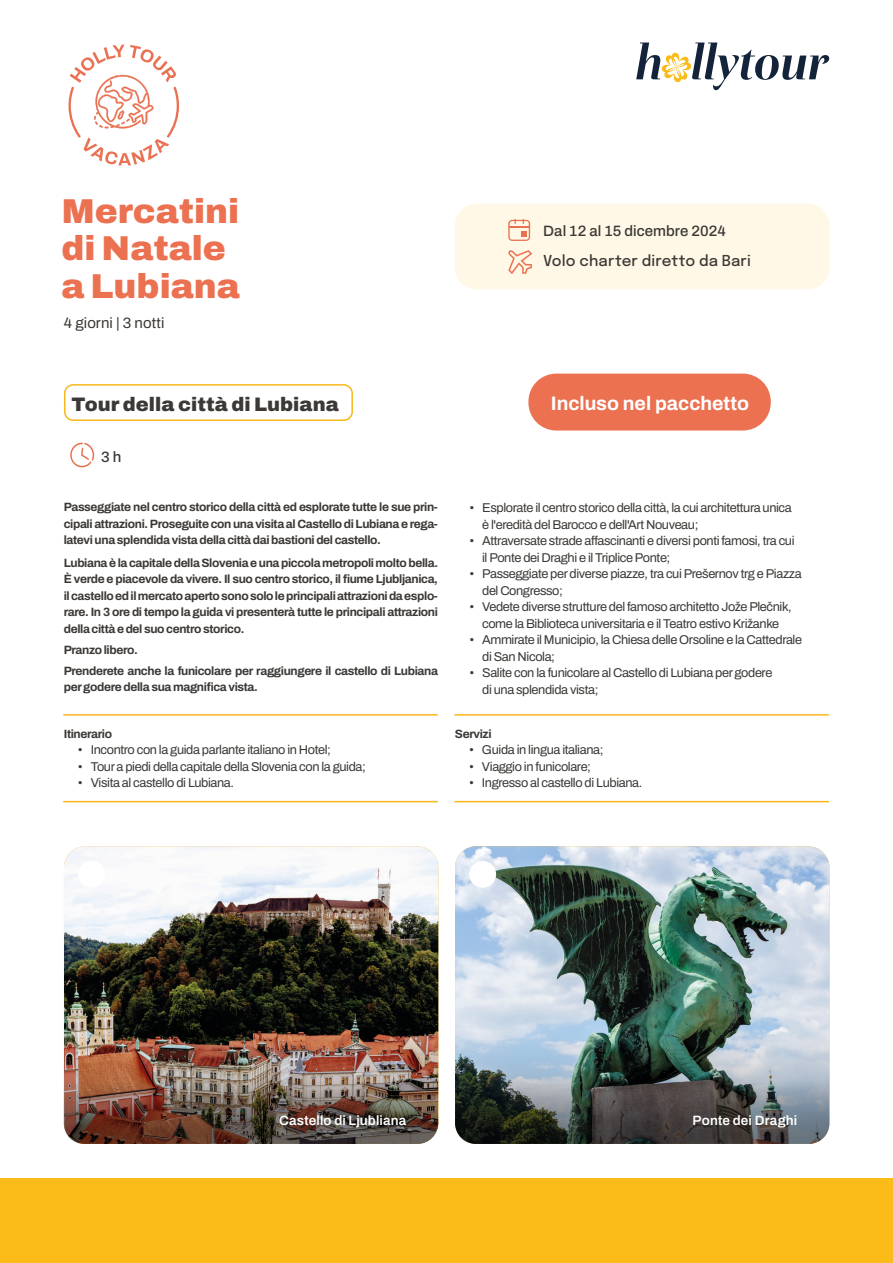
<style>
.page{position:relative;width:893px;height:1263px;background:#fff}
.page>*{position:absolute;margin:0;border:0;box-sizing:border-box;transform-origin:0 0}
.t1{font:900 34.5px "Archivo";color:#eb7151}
.t2{font:900 19.5px "Archivo";color:#3b3835}
.t3{font:700 19.5px "Archivo";color:#fff}
.t4{font:500 15px "Epilogue";letter-spacing:.015em;color:#3b3835}
.t5{font:500 15px "Archivo";letter-spacing:.005em;color:#3b3835}
.t6{font:15px "Archivo";letter-spacing:.005em;color:#3b3835}
.t7{font:600 13.5px "Archivo";letter-spacing:.01em;color:#fff}
.t8{font:12.75px/16.5px "Archivo";letter-spacing:-.03em;color:#3b3835}
.t9{font:700 12px/16.5px "Archivo";letter-spacing:-.03em;color:#3b3835;text-align:justify}
</style>
<div class="page">
<div style="left:0;top:1178px;width:893px;height:85px;background:#fbbb18"></div>
<svg style="left:636px;top:43px;width:193px;height:47px"></svg>
<div style="left:455px;top:204px;width:374px;height:85px;background:#fff8e6;border-radius:21px"></div>
<svg style="left:508px;top:250px;width:24px;height:24px"></svg>
<svg style="left:508px;top:219px;width:22px;height:22px"></svg>
<div style="left:64px;top:384px;width:289px;height:37px;border:2px solid #f7b81b;border-radius:9px"></div>
<img style="left:64px;top:846px;width:374px;height:298px">
<img style="left:455px;top:846px;width:374px;height:298px">
<img style="left:64px;top:958px;width:374px;height:186px;border-radius:20px">
<img style="left:455px;top:958px;width:374px;height:186px;border-radius:20px">
<div style="left:78px;top:861px;width:27px;height:27px;background:#fff;border-radius:50%"></div>
<div style="left:469px;top:861px;width:27px;height:27px;background:#fff;border-radius:50%"></div>
<svg style="left:69px;top:44px;width:110px;height:121px"></svg>
<svg style="left:70px;top:443px;width:24px;height:24px"></svg>
<div style="left:528px;top:374px;width:243px;height:56px;background:#eb7151;border-radius:28px"></div>
<hr style="left:64px;top:714px;width:373px;height:2px;background:#f7b81b">
<hr style="left:64px;top:801px;width:373px;height:1px;background:#f7b81b">
<hr style="left:455px;top:714px;width:373px;height:2px;background:#f7b81b">
<hr style="left:455px;top:801px;width:373px;height:1px;background:#f7b81b">
<p class="t1" style="left:61px;top:185px;width:179px">Mercatini</p>
<p class="t1" style="left:61px;top:222px;width:166px">di Natale</p>
<p class="t1" style="left:61px;top:260px;width:180px">a Lubiana</p>
<p class="t6" style="left:64px;top:312px;width:102px">4 giorni | 3 notti</p>
<p class="t5" style="left:543px;top:219px;width:184px">Dal 12 al 15 dicembre 2024</p>
<p class="t4" style="left:543px;top:250px;width:209px">Volo charter diretto da Bari</p>
<p class="t2" style="left:71px;top:389px;width:269px">Tour della città di Lubiana</p>
<p class="t5" style="left:101px;top:446px;width:22px">3 h</p>
<p class="t9" style="left:64px;top:499px;width:376px">Passeggiate nel centro storico della città ed esplorate tutte le sue prin&shy;cipali attrazioni. Proseguite con una visita al Castello di Lubiana e rega&shy;latevi una splendida vista della città dai bastioni del castello.</p>
<p class="t9" style="left:64px;top:555px;width:376px">Lubiana è la capitale della Slovenia e una piccola metropoli molto bella.<br>È verde e piacevole da vivere. Il suo centro storico, il fiume Ljubljanica, il castello ed il mercato aperto sono solo le principali attrazioni da esplo&shy;rare. In 3 ore di tempo la guida vi presenterà tutte le principali attrazioni della città e del suo centro storico.</p>
<p class="t9" style="left:64px;top:642px;width:76px">Pranzo libero.</p>
<p class="t9" style="left:64px;top:663px;width:376px">Prenderete anche la funicolare per raggiungere il castello di Lubiana per godere della sua magnifica vista.</p>
<p class="t9" style="left:64px;top:725px;width:50px">Itinerario</p>
<p class="t8" style="left:78px;top:741px;width:255px">• Incontro con la guida parlante italiano in Hotel;</p>
<p class="t8" style="left:78px;top:758px;width:289px">• Tour a piedi della capitale della Slovenia con la guida;</p>
<p class="t8" style="left:78px;top:774px;width:158px">• Visita al castello di Lubiana.</p>
<p class="t3" style="left:551px;top:389px;width:200px">Incluso nel pacchetto</p>
<p class="t8" style="left:482px;top:499px;width:311px;text-indent:-13px">• Esplorate il centro storico della città, la cui architettura unica è l'eredità del Barocco e dell'Art Nouveau;</p>
<p class="t8" style="left:482px;top:532px;width:314px;text-indent:-13px">• Attraversate strade affascinanti e diversi ponti famosi, tra cui il Ponte dei Draghi e il Triplice Ponte;</p>
<p class="t8" style="left:482px;top:565px;width:321px;text-indent:-13px">• Passeggiate per diverse piazze, tra cui Prešernov trg e Piazza del Congresso;</p>
<p class="t8" style="left:469px;top:598px;width:324px;text-align:center">• Vedete diverse strutture del famoso architetto Jože Plečnik, come la Biblioteca universitaria e il Teatro estivo Križanke</p>
<p class="t8" style="left:482px;top:631px;width:321px;text-indent:-13px">• Ammirate il Municipio, la Chiesa delle Orsoline e la Cattedrale di San Nicola;</p>
<p class="t8" style="left:482px;top:664px;width:292px;text-indent:-13px">• Salite con la funicolare al Castello di Lubiana per godere di una splendida vista;</p>
<p class="t9" style="left:455px;top:725px;width:38px">Servizi</p>
<p class="t8" style="left:469px;top:741px;width:136px">• Guida in lingua italiana;</p>
<p class="t8" style="left:469px;top:758px;width:123px">• Viaggio in funicolare;</p>
<p class="t8" style="left:469px;top:774px;width:175px">• Ingresso al castello di Lubiana.</p>
<p class="t7" style="left:279px;top:1110px;width:129px">Castello di Ljubliana</p>
<p class="t7" style="left:693px;top:1110px;width:106px">Ponte dei Draghi</p>
</div>
